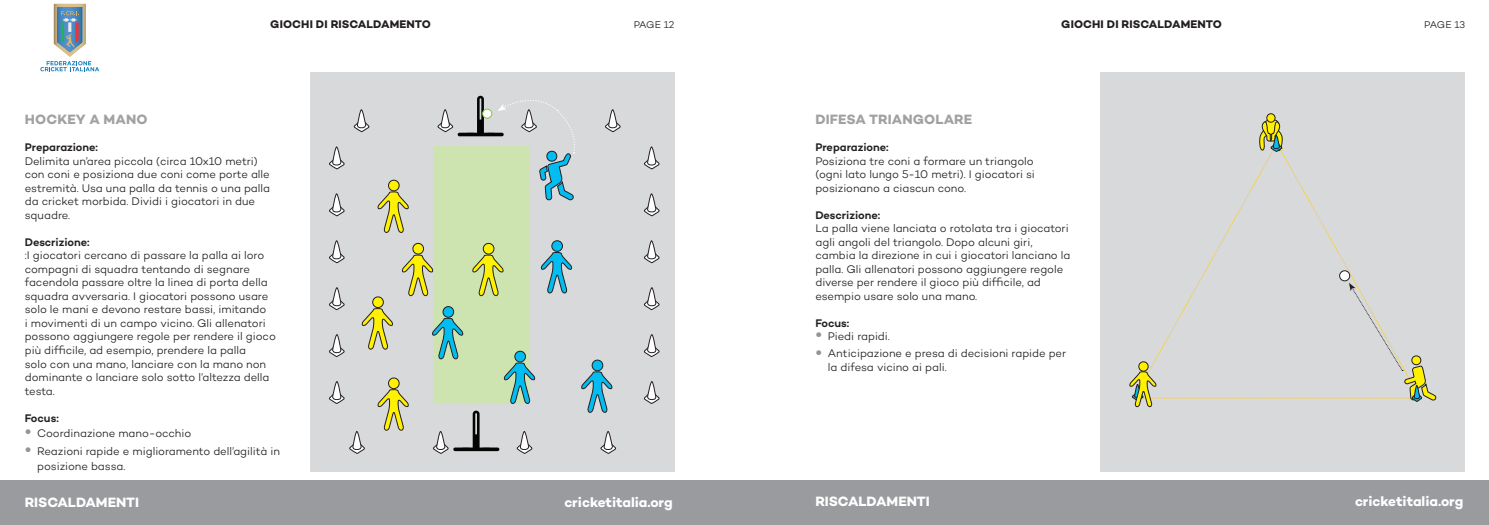
<style>
.page{position:relative;width:1489px;height:525px;background:#fff}
.page>*{position:absolute;margin:0;border:0;box-sizing:border-box;transform-origin:0 0}
.t1{font:700 13.75px "Campton";letter-spacing:-.005em;color:#fff}
.t2{font:700 13.75px "Campton";letter-spacing:.01em;color:#a1a1a1}
.t3{font:300 11.25px/13.5px "Campton";letter-spacing:-.005em;color:#231f20}
.t4{font:600 11.25px "Campton";color:#231f20}
.t5{font:700 11.25px "Campton";letter-spacing:.01em;color:#231f20}
.t6{font:300 10px "Campton";letter-spacing:-.02em;color:#231f20}
.s1{font-size:21.25px;color:#939598}
</style>
<div class="page">
<div style="left:0;top:479px;width:1488px;height:45px;background:#999b9e"></div>
<div style="left:310px;top:72px;width:364px;height:399px;background:#d8d9db"></div>
<div style="left:1100px;top:72px;width:364px;height:399px;background:#d8d9db"></div>
<svg style="left:40px;top:4px;width:59px;height:67px"></svg>
<div style="left:433px;top:146px;width:95px;height:258px;background:#cee4b0"></div>
<svg style="left:329px;top:146px;width:15px;height:23px"></svg>
<svg style="left:329px;top:193px;width:15px;height:23px"></svg>
<svg style="left:329px;top:240px;width:15px;height:23px"></svg>
<svg style="left:329px;top:287px;width:16px;height:23px"></svg>
<svg style="left:329px;top:334px;width:16px;height:23px"></svg>
<svg style="left:329px;top:381px;width:16px;height:23px"></svg>
<svg style="left:644px;top:146px;width:15px;height:23px"></svg>
<svg style="left:644px;top:193px;width:15px;height:23px"></svg>
<svg style="left:644px;top:240px;width:15px;height:23px"></svg>
<svg style="left:644px;top:287px;width:16px;height:23px"></svg>
<svg style="left:644px;top:334px;width:16px;height:23px"></svg>
<svg style="left:644px;top:381px;width:16px;height:23px"></svg>
<div style="left:443px;top:306px;width:10px;height:11px;background:#01bdf2;border-radius:50%"></div>
<div style="left:442px;top:306px;width:12px;height:11px;border:1px solid #231f20;border-radius:50%"></div>
<svg style="left:432px;top:317px;width:32px;height:43px"></svg>
<div style="left:552px;top:240px;width:10px;height:11px;background:#01bdf2;border-radius:50%"></div>
<div style="left:551px;top:240px;width:12px;height:11px;border:1px solid #231f20;border-radius:50%"></div>
<svg style="left:540px;top:252px;width:33px;height:42px"></svg>
<div style="left:515px;top:351px;width:10px;height:10px;background:#01bdf2;border-radius:50%"></div>
<div style="left:514px;top:351px;width:12px;height:11px;border:1px solid #231f20;border-radius:50%"></div>
<svg style="left:503px;top:362px;width:33px;height:42px"></svg>
<div style="left:592px;top:360px;width:10px;height:10px;background:#01bdf2;border-radius:50%"></div>
<div style="left:592px;top:359px;width:11px;height:12px;border:1px solid #231f20;border-radius:50%"></div>
<svg style="left:581px;top:371px;width:32px;height:42px"></svg>
<div style="left:388px;top:180px;width:11px;height:11px;background:#fff101;border-radius:50%"></div>
<div style="left:388px;top:180px;width:11px;height:11px;border:1px solid #231f20;border-radius:50%"></div>
<svg style="left:377px;top:191px;width:32px;height:42px"></svg>
<div style="left:413px;top:243px;width:10px;height:11px;background:#fff101;border-radius:50%"></div>
<div style="left:412px;top:243px;width:12px;height:11px;border:1px solid #231f20;border-radius:50%"></div>
<svg style="left:401px;top:254px;width:33px;height:42px"></svg>
<div style="left:483px;top:243px;width:11px;height:11px;background:#fff101;border-radius:50%"></div>
<div style="left:483px;top:243px;width:11px;height:11px;border:1px solid #231f20;border-radius:50%"></div>
<svg style="left:472px;top:254px;width:32px;height:42px"></svg>
<div style="left:373px;top:297px;width:10px;height:10px;background:#fff101;border-radius:50%"></div>
<div style="left:372px;top:296px;width:11px;height:12px;border:1px solid #231f20;border-radius:50%"></div>
<svg style="left:361px;top:308px;width:32px;height:42px"></svg>
<div style="left:388px;top:378px;width:11px;height:10px;background:#fff101;border-radius:50%"></div>
<div style="left:388px;top:377px;width:11px;height:12px;border:1px solid #231f20;border-radius:50%"></div>
<svg style="left:377px;top:389px;width:32px;height:42px"></svg>
<svg style="left:353px;top:109px;width:16px;height:23px"></svg>
<svg style="left:349px;top:431px;width:16px;height:23px"></svg>
<svg style="left:433px;top:410px;width:66px;height:44px"></svg>
<svg style="left:437px;top:95px;width:138px;height:105px"></svg>
<svg style="left:516px;top:431px;width:16px;height:23px"></svg>
<svg style="left:605px;top:109px;width:15px;height:23px"></svg>
<svg style="left:600px;top:431px;width:16px;height:23px"></svg>
<svg style="left:1281px;top:152px;width:75px;height:131px"></svg>
<svg style="left:1198px;top:152px;width:75px;height:131px"></svg>
<div style="left:1266px;top:114px;width:8px;height:8px;background:#fff101;border-radius:50%"></div>
<div style="left:1266px;top:113px;width:9px;height:9px;border:1px solid #231f20;border-radius:50%"></div>
<svg style="left:1259px;top:119px;width:24px;height:33px"></svg>
<svg style="left:1129px;top:283px;width:307px;height:124px"></svg>
<div style="left:1339px;top:270px;width:10px;height:11px;background:#fff;border-radius:50%"></div>
<div style="left:1339px;top:270px;width:10px;height:11px;border:1px solid #231f20;border-radius:50%"></div>
<p class="t5" style="left:270px;top:17px;width:162px">GIOCHI DI RISCALDAMENTO</p>
<p class="t6" style="left:633px;top:19px;width:42px">PAGE 12</p>
<p class="t5" style="left:1061px;top:17px;width:162px">GIOCHI DI RISCALDAMENTO</p>
<p class="t6" style="left:1424px;top:19px;width:42px">PAGE 13</p>
<p class="t2" style="left:25px;top:111px;width:124px">HOCKEY A MANO</p>
<p class="t4" style="left:25px;top:140px;width:75px">Preparazione:</p>
<p class="t3" style="left:25px;top:154px;width:247px">Delimita un’area piccola (circa 10x10 metri) con coni e posiziona due coni come porte alle estremità. Usa una palla da tennis o una palla da cricket morbida. Dividi i giocatori in due squadre.</p>
<p class="t4" style="left:25px;top:235px;width:66px">Descrizione:</p>
<p class="t3" style="left:25px;top:248px;width:252px">:I giocatori cercano di passare la palla ai loro compagni di squadra tentando di segnare facendola passare oltre la linea di porta della squadra avversaria. I giocatori possono usare solo le mani e devono restare bassi, imitando<br>i movimenti di un campo vicino. Gli allenatori possono aggiungere regole per rendere il gioco più difficile, ad esempio, prendere la palla<br>solo con una mano, lanciare con la mano non dominante o lanciare solo sotto l’altezza della testa.</p>
<p class="t4" style="left:25px;top:410px;width:35px">Focus:</p>
<p class="t3" style="left:25px;top:425px;width:168px"><span class="s1">•</span> Coordinazione mano-occhio</p>
<p class="t3" style="left:37px;top:443px;width:244px;line-height:15px;text-indent:-12px"><span class="s1">•</span> Reazioni rapide e miglioramento dell’agilità in posizione bassa.</p>
<p class="t2" style="left:815px;top:110px;width:158px">DIFESA TRIANGOLARE</p>
<p class="t4" style="left:815px;top:140px;width:75px">Preparazione:</p>
<p class="t3" style="left:815px;top:154px;width:221px;text-align:justify">Posiziona tre coni a formare un triangolo (ogni lato lungo 5-10 metri). I giocatori si posizionano a ciascun cono.</p>
<p class="t4" style="left:815px;top:207px;width:66px">Descrizione:</p>
<p class="t3" style="left:815px;top:221px;width:256px">La palla viene lanciata o rotolata tra i giocatori agli angoli del triangolo. Dopo alcuni giri, cambia la direzione in cui i giocatori lanciano la palla. Gli allenatori possono aggiungere regole diverse per rendere il gioco più difficile, ad esempio usare solo una mano.</p>
<p class="t4" style="left:815px;top:315px;width:35px">Focus:</p>
<p class="t3" style="left:815px;top:329px;width:76px"><span class="s1">•</span> Piedi rapidi.</p>
<p class="t3" style="left:827px;top:346px;width:240px;text-indent:-12px"><span class="s1">•</span> Anticipazione e presa di decisioni rapide per la difesa vicino ai pali.</p>
<p class="t1" style="left:25px;top:493px;width:116px">RISCALDAMENTI</p>
<p class="t1" style="left:564px;top:493px;width:110px">cricketitalia.org</p>
<p class="t1" style="left:815px;top:492px;width:116px">RISCALDAMENTI</p>
<p class="t1" style="left:1354px;top:492px;width:110px">cricketitalia.org</p>
</div>
